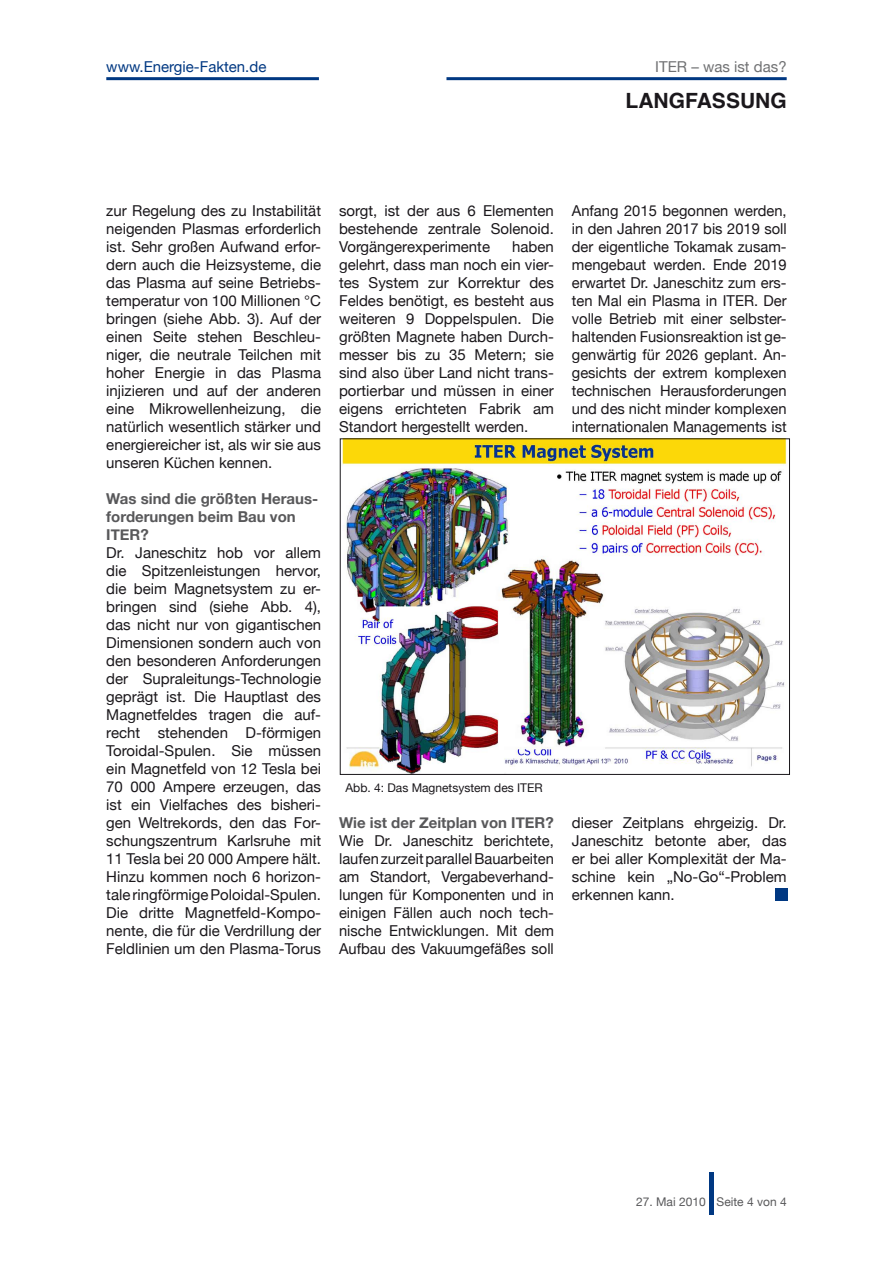
<style>
.page{position:relative;width:893px;height:1263px;background:#fff}
.page>*{position:absolute;margin:0;border:0;box-sizing:border-box;transform-origin:0 0}
.t1{font:700 21px "Helvetica";color:#1a171b}
.t2{font:15px/18px "Helvetica Neue";color:#1a171b;text-align:justify}
.t3{font:700 15px/18px "Helvetica Neue";color:#58585a}
.t4{font:15px "Helvetica Neue";color:#003882}
.t5{font:15px "Helvetica Neue";color:#707173}
.t6{font:12px "Helvetica Neue";color:#1a171b}
.t7{font:12px "Helvetica Neue";color:#58585a}
</style>
<div class="page">
<hr style="left:446px;top:77px;width:341px;height:3px;background:#003882">
<hr style="left:709px;top:1172px;width:4px;height:43px;background:#003882">
<hr style="left:106px;top:77px;width:213px;height:3px;background:#003882">
<div style="left:775px;top:888px;width:13px;height:12px;background:#003882"></div>
<img style="left:342px;top:440px;width:445px;height:333px">
<div style="left:340px;top:438px;width:450px;height:337px;border:1px solid #1a171b"></div>
<p class="t4" style="left:106px;top:58px;width:162px">www.Energie-Fakten.de</p>
<p class="t5" style="left:655px;top:58px;width:133px">ITER – was ist das?</p>
<h1 class="t1" style="left:626px;top:84px;width:163px">LANGFASSUNG</h1>
<p class="t2" style="left:106px;top:201px;width:216px">zur Regelung des zu Instabilität neigenden Plasmas erforderlich ist. Sehr großen Aufwand erfor&shy;dern auch die Heizsysteme, die das Plasma auf seine Betriebs&shy;temperatur von 100 Millionen °C bringen (siehe Abb. 3). Auf der einen Seite stehen Beschleu&shy;niger, die neutrale Teilchen mit hoher Energie in das Plasma injizieren und auf der anderen eine Mikrowellenheizung, die natürlich wesentlich stärker und energiereicher ist, als wir sie aus unseren Küchen kennen.</p>
<p class="t3" style="left:106px;top:489px;width:213px">Was sind die größten Heraus&shy;forderungen beim Bau von<br>ITER?</p>
<p class="t2" style="left:106px;top:543px;width:216px">Dr. Janeschitz hob vor allem die Spitzenleistungen hervor, die beim Magnetsystem zu er&shy;bringen sind (siehe Abb. 4), das nicht nur von gigantischen Dimensionen sondern auch von den besonderen Anforderungen der Supraleitungs-Technologie geprägt ist. Die Hauptlast des Magnetfeldes tragen die auf&shy;recht stehenden D-förmigen Toroidal-Spulen. Sie müssen ein Magnetfeld von 12 Tesla bei 70 000 Ampere erzeugen, das ist ein Vielfaches des bisheri&shy;gen Weltrekords, den das For&shy;schungszentrum Karlsruhe mit 11 Tesla bei 20 000 Ampere hält.<br>Hinzu kommen noch 6 horizon&shy;tale ringförmige Poloidal-Spulen.<br>Die dritte Magnetfeld-Kompo&shy;nente, die für die Verdrillung der Feldlinien um den Plasma-Torus</p>
<p class="t2" style="left:339px;top:201px;width:216px">sorgt, ist der aus 6 Elementen bestehende zentrale Solenoid.<br>Vorgängerexperimente</p>
<p class="t2" style="left:339px;top:237px;width:216px;text-indent:173px">haben gelehrt, dass man noch ein vier&shy;tes System zur Korrektur des Feldes benötigt, es besteht aus weiteren 9 Doppelspulen. Die größten Magnete haben Durch&shy;messer bis zu 35 Metern; sie sind also über Land nicht trans&shy;portierbar und müssen in einer eigens errichteten Fabrik am Standort hergestellt werden.</p>
<p class="t6" style="left:345px;top:781px;width:199px">Abb. 4: Das Magnetsystem des ITER</p>
<p class="t3" style="left:339px;top:813px;width:216px">Wie ist der Zeitplan von ITER?</p>
<p class="t2" style="left:339px;top:831px;width:216px">Wie Dr. Janeschitz berichtete, laufen zurzeit parallel Bauarbeiten am Standort, Vergabeverhand&shy;lungen für Komponenten und in einigen Fällen auch noch tech&shy;nische Entwicklungen. Mit dem Aufbau des Vakuumgefäßes soll</p>
<p class="t2" style="left:572px;top:201px;width:216px">Anfang 2015 begonnen werden, in den Jahren 2017 bis 2019 soll der eigentliche Tokamak zusam&shy;mengebaut werden. Ende 2019 erwartet Dr. Janeschitz zum ers&shy;ten Mal ein Plasma in ITER. Der volle Betrieb mit einer selbster&shy;haltenden Fusionsreaktion ist ge&shy;genwärtig für 2026 geplant. An&shy;gesichts der extrem komplexen technischen Herausforderungen und des nicht minder komplexen internationalen Managements ist</p>
<p class="t2" style="left:572px;top:813px;width:216px">dieser Zeitplans ehrgeizig. Dr.<br>Janeschitz betonte aber, das er bei aller Komplexität der Ma&shy;schine kein „No-Go“-Problem erkennen kann.</p>
<p class="t7" style="left:636px;top:1195px;width:152px">27. Mai 2010 Seite 4 von 4</p>
</div>
